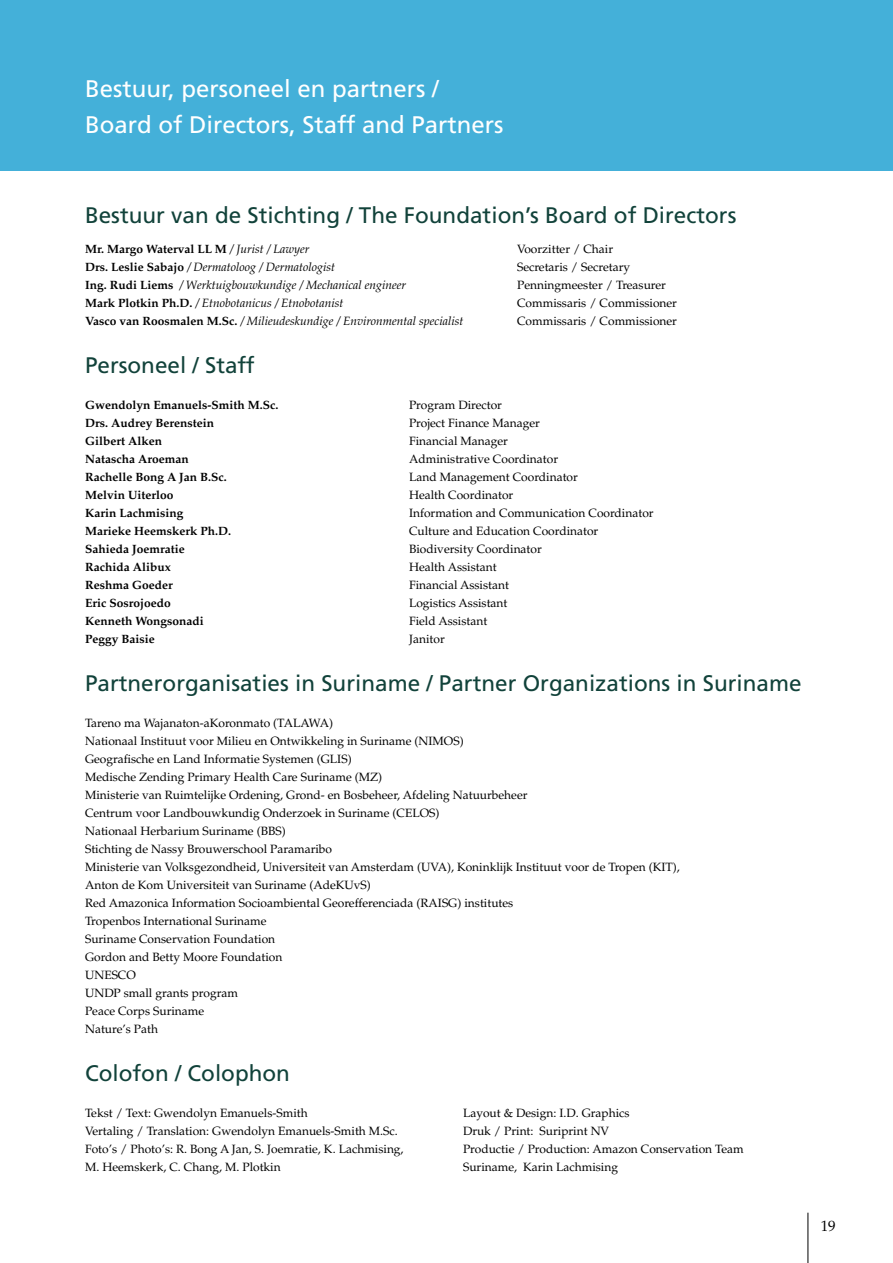
<style>
.page{position:relative;width:893px;height:1263px;background:#fff}
.page>*{position:absolute;margin:0;border:0;box-sizing:border-box;transform-origin:0 0}
.t1{font:24px/36px "Frutiger";color:#fff}
.t2{font:22.5px "Frutiger";color:#11423a}
.t3{font:15px "Palatino";color:#000}
.t4{font:12px/18px "Palatino";color:#000}
.t5{font:700 12px "Palatino";color:#000}
.t6{font:italic 12px "Palatino";color:#000}
.s1{font-weight:400;font-style:italic}
.s2{font-weight:700;font-style:normal}
</style>
<div class="page">
<div style="left:0;top:0;width:893px;height:170px;background:#44b0d9"></div>
<hr style="left:807px;top:1213px;width:1px;height:50px;background:#000">
<h1 class="t1" style="left:85px;top:70px;width:420px">Bestuur, personeel en partners /<br>Board of Directors, Staff and Partners</h1>
<h2 class="t2" style="left:85px;top:201px;width:653px">Bestuur van de Stichting / The Foundation’s Board of Directors</h2>
<p class="t5" style="left:85px;top:241px;width:226px">Mr. Margo Waterval LL M <span class="s1">/ Jurist / Lawyer</span></p>
<p class="t4" style="left:517px;top:240px;width:97px">Voorzitter / Chair</p>
<p class="t6" style="left:85px;top:260px;width:252px"><span class="s2">Drs. Leslie Sabajo</span> / Dermatoloog / Dermatologist</p>
<p class="t4" style="left:517px;top:258px;width:115px">Secretaris / Secretary</p>
<p class="t6" style="left:85px;top:278px;width:323px"><span class="s2">Ing. Rudi Liems</span> / Werktuigbouwkundige / Mechanical engineer</p>
<p class="t4" style="left:517px;top:276px;width:150px">Penningmeester / Treasurer</p>
<p class="t6" style="left:85px;top:296px;width:260px"><span class="s2">Mark Plotkin Ph.D.</span> / Etnobotanicus / Etnobotanist</p>
<p class="t4" style="left:517px;top:294px;width:161px">Commissaris / Commissioner</p>
<p class="t6" style="left:85px;top:314px;width:380px"><span class="s2">Vasco van Roosmalen M.Sc.</span> / Milieudeskundige / Environmental specialist</p>
<p class="t4" style="left:517px;top:312px;width:161px">Commissaris / Commissioner</p>
<h2 class="t2" style="left:85px;top:351px;width:171px">Personeel / Staff</h2>
<p class="t5" style="left:85px;top:397px;width:195px">Gwendolyn Emanuels-Smith M.Sc.</p>
<p class="t4" style="left:409px;top:396px;width:94px">Program Director</p>
<p class="t5" style="left:85px;top:415px;width:130px">Drs. Audrey Berenstein</p>
<p class="t4" style="left:409px;top:414px;width:132px">Project Finance Manager</p>
<p class="t5" style="left:85px;top:433px;width:78px">Gilbert Alken</p>
<p class="t4" style="left:409px;top:432px;width:100px">Financial Manager</p>
<p class="t5" style="left:85px;top:451px;width:105px">Natascha Aroeman</p>
<p class="t4" style="left:409px;top:450px;width:151px">Administrative Coordinator</p>
<p class="t5" style="left:85px;top:469px;width:143px">Rachelle Bong A Jan B.Sc.</p>
<p class="t4" style="left:409px;top:468px;width:170px">Land Management Coordinator</p>
<p class="t5" style="left:85px;top:487px;width:90px">Melvin Uiterloo</p>
<p class="t4" style="left:409px;top:486px;width:106px">Health Coordinator</p>
<p class="t5" style="left:85px;top:505px;width:100px">Karin Lachmising</p>
<p class="t4" style="left:409px;top:504px;width:246px">Information and Communication Coordinator</p>
<p class="t5" style="left:85px;top:523px;width:147px">Marieke Heemskerk Ph.D.</p>
<p class="t4" style="left:409px;top:522px;width:191px">Culture and Education Coordinator</p>
<p class="t5" style="left:85px;top:541px;width:101px">Sahieda Joemratie</p>
<p class="t4" style="left:409px;top:540px;width:134px">Biodiversity Coordinator</p>
<p class="t5" style="left:85px;top:559px;width:87px">Rachida Alibux</p>
<p class="t4" style="left:409px;top:558px;width:89px">Health Assistant</p>
<p class="t5" style="left:85px;top:577px;width:89px">Reshma Goeder</p>
<p class="t4" style="left:409px;top:576px;width:101px">Financial Assistant</p>
<p class="t5" style="left:85px;top:595px;width:87px">Eric Sosrojoedo</p>
<p class="t4" style="left:409px;top:594px;width:100px">Logistics Assistant</p>
<p class="t5" style="left:85px;top:613px;width:120px">Kenneth Wongsonadi</p>
<p class="t4" style="left:409px;top:612px;width:80px">Field Assistant</p>
<p class="t5" style="left:85px;top:631px;width:71px">Peggy Baisie</p>
<p class="t4" style="left:409px;top:630px;width:37px">Janitor</p>
<h2 class="t2" style="left:85px;top:669px;width:718px">Partnerorganisaties in Suriname / Partner Organizations in Suriname</h2>
<p class="t4" style="left:85px;top:714px;width:444px">Tareno ma Wajanaton-aKoronmato (TALAWA)<br>Nationaal Instituut voor Milieu en Ontwikkeling in Suriname (NIMOS)<br>Geografische en Land Informatie Systemen (GLIS)<br>Medische Zending Primary Health Care Suriname (MZ)<br>Ministerie van Ruimtelijke Ordening, Grond- en Bosbeheer, Afdeling Natuurbeheer Centrum voor Landbouwkundig Onderzoek in Suriname (Celos</p>
<p class="t4" style="left:435px;top:804px;width:5px">)</p>
<p class="t4" style="left:85px;top:822px;width:596px">Nationaal Herbarium Suriname (BBS)<br>Stichting de Nassy Brouwerschool Paramaribo<br>Ministerie van Volksgezondheid, Universiteit van Amsterdam (UVA), Koninklijk Instituut voor de Tropen (KIT), Anton de Kom Universiteit van Suriname (AdeKUvS)<br>Red Amazonica Information Socioambiental Georefferenciada (RAISG) institutes<br>Tropenbos International Suriname<br>Suriname Conservation Foundation<br>Gordon and Betty Moore Foundation<br>UNESCO<br>UNDP small grants program<br>Peace Corps Suriname<br>Nature’s Path</p>
<h2 class="t2" style="left:85px;top:1059px;width:206px">Colofon / Colophon</h2>
<p class="t4" style="left:85px;top:1104px;width:224px">Tekst / Text: Gwendolyn Emanuels-Smith</p>
<p class="t4" style="left:463px;top:1104px;width:168px">Layout &amp; Design: I.D. Graphics</p>
<p class="t4" style="left:85px;top:1122px;width:314px">Vertaling / Translation: Gwendolyn Emanuels-Smith M.Sc.</p>
<p class="t4" style="left:463px;top:1122px;width:148px">Druk / Print: Suriprint NV</p>
<p class="t4" style="left:85px;top:1140px;width:320px">Foto’s / Photo’s: R. Bong A Jan, S. Joemratie, K. Lachmising,</p>
<p class="t4" style="left:463px;top:1140px;width:282px">Productie / Production: Amazon Conservation Team</p>
<p class="t4" style="left:85px;top:1158px;width:197px">M. Heemskerk, C. Chang, M. Plotkin</p>
<p class="t4" style="left:463px;top:1158px;width:156px">Suriname, Karin Lachmising</p>
<p class="t3" style="left:821px;top:1217px;width:16px">19</p>
</div>
